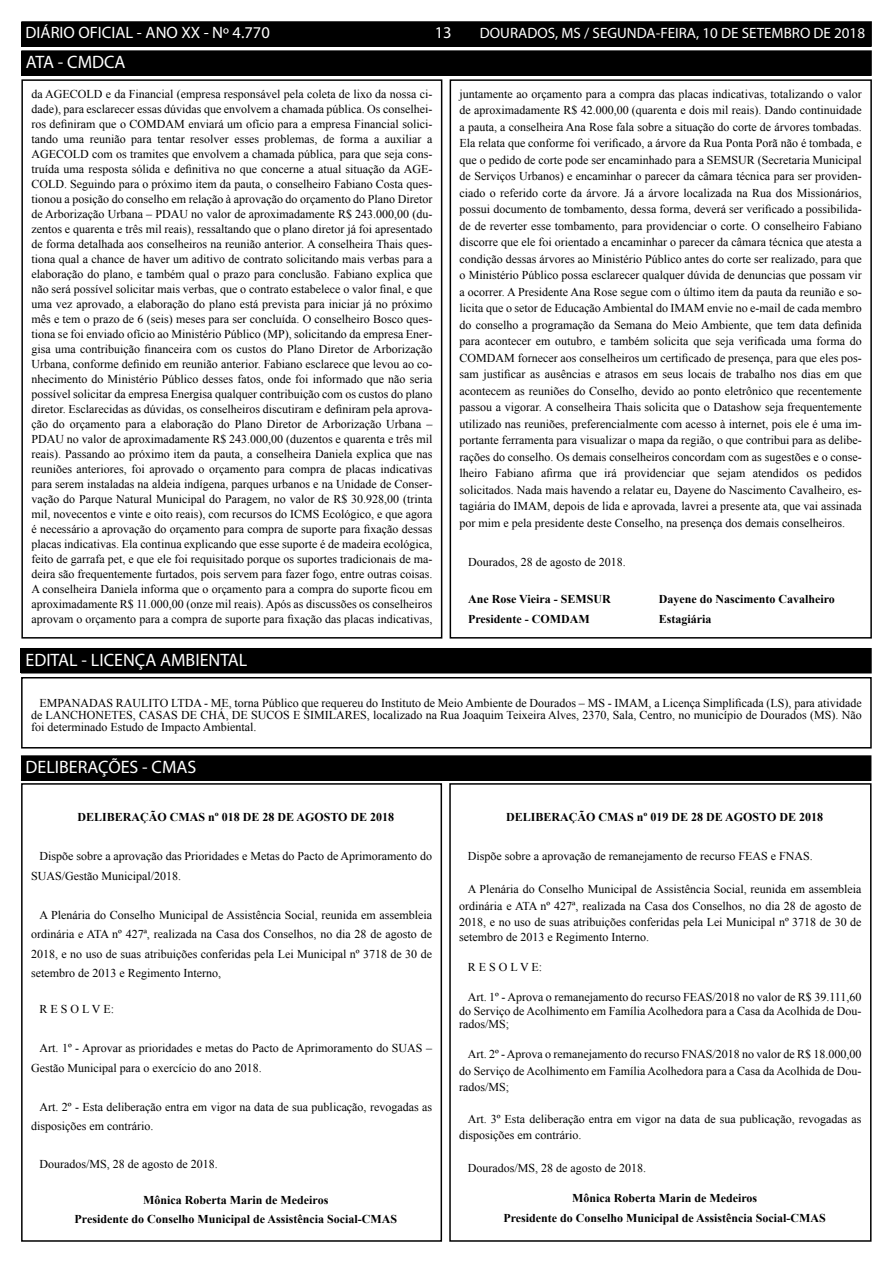
<style>
.page{position:relative;width:893px;height:1263px;background:#fff}
.page>*{position:absolute;margin:0;border:0;box-sizing:border-box;transform-origin:0 0}
.t1{font:18px "Myriad Pro";color:#fff}
.t2{font:16.5px "Myriad Pro";color:#fff}
.t3{font:15px "Myriad Pro";color:#fff}
.t4{font:12px/15px "Times New Roman";color:#000;text-align:justify}
.t5{font:700 12px/19.5px "Times New Roman";color:#000;text-align:center}
</style>
<div class="page">
<div style="left:21px;top:22px;width:850px;height:24px;background:#000"></div>
<div style="left:21px;top:21px;width:851px;height:26px;border:2px solid #000"></div>
<div style="left:21px;top:51px;width:850px;height:24px;background:#000"></div>
<div style="left:21px;top:50px;width:851px;height:26px;border:2px solid #000"></div>
<div style="left:21px;top:79px;width:421px;height:560px;border:2px solid #000"></div>
<div style="left:450px;top:79px;width:422px;height:560px;border:2px solid #000"></div>
<div style="left:21px;top:649px;width:850px;height:24px;background:#000"></div>
<div style="left:20px;top:648px;width:852px;height:25px;border:2px solid #000"></div>
<div style="left:21px;top:677px;width:851px;height:71px;border:2px solid #000"></div>
<div style="left:21px;top:756px;width:850px;height:24px;background:#000"></div>
<div style="left:20px;top:755px;width:851px;height:26px;border:2px solid #000"></div>
<div style="left:21px;top:783px;width:421px;height:459px;border:2px solid #000"></div>
<div style="left:449px;top:783px;width:422px;height:459px;border:2px solid #000"></div>
<h2 class="t2" style="left:26px;top:22px;width:246px">DIÁRIO OFICIAL - ANO XX - Nº 4.770</h2>
<h2 class="t2" style="left:435px;top:22px;width:18px">13</h2>
<p class="t3" style="left:480px;top:24px;width:387px">DOURADOS, MS / SEGUNDA-FEIRA, 10 DE SETEMBRO DE 2018</p>
<h1 class="t1" style="left:26px;top:51px;width:101px">ATA - CMDCA</h1>
<p class="t4" style="left:31px;top:86px;width:402px">da AGECOLD e da Financial (empresa responsável pela coleta de lixo da nossa ci&shy;dade), para esclarecer essas dúvidas que envolvem a chamada pública. Os conselhei&shy;ros definiram que o COMDAM enviará um ofício para a empresa Financial solici&shy;tando uma reunião para tentar resolver esses problemas, de forma a auxiliar a AGECOLD com os tramites que envolvem a chamada pública, para que seja cons&shy;truída uma resposta sólida e definitiva no que concerne a atual situação da AGE-COLD. Seguindo para o próximo item da pauta, o conselheiro Fabiano Costa ques&shy;tionou a posição do conselho em relação à aprovação do orçamento do Plano Diretor de Arborização Urbana – PDAU no valor de aproximadamente R$ 243.000,00 (du&shy;zentos e quarenta e três mil reais), ressaltando que o plano diretor já foi apresentado de forma detalhada aos conselheiros na reunião anterior. A conselheira Thais ques&shy;tiona qual a chance de haver um aditivo de contrato solicitando mais verbas para a elaboração do plano, e também qual o prazo para conclusão. Fabiano explica que não será possível solicitar mais verbas, que o contrato estabelece o valor final, e que uma vez aprovado, a elaboração do plano está prevista para iniciar já no próximo mês e tem o prazo de 6 (seis) meses para ser concluída. O conselheiro Bosco ques&shy;tiona se foi enviado ofício ao Ministério Público (MP), solicitando da empresa Ener&shy;gisa uma contribuição financeira com os custos do Plano Diretor de Arborização Urbana, conforme definido em reunião anterior. Fabiano esclarece que levou ao co&shy;nhecimento do Ministério Público desses fatos, onde foi informado que não seria possível solicitar da empresa Energisa qualquer contribuição com os custos do plano diretor. Esclarecidas as dúvidas, os conselheiros discutiram e definiram pela aprova&shy;ção do orçamento para a elaboração do Plano Diretor de Arborização Urbana – PDAU no valor de aproximadamente R$ 243.000,00 (duzentos e quarenta e três mil reais). Passando ao próximo item da pauta, a conselheira Daniela explica que nas reuniões anteriores, foi aprovado o orçamento para compra de placas indicativas para serem instaladas na aldeia indígena, parques urbanos e na Unidade de Conser&shy;vação do Parque Natural Municipal do Paragem, no valor de R$ 30.928,00 (trinta mil, novecentos e vinte e oito reais), com recursos do ICMS Ecológico, e que agora é necessário a aprovação do orçamento para compra de suporte para fixação dessas placas indicativas. Ela continua explicando que esse suporte é de madeira ecológica, feito de garrafa pet, e que ele foi requisitado porque os suportes tradicionais de ma&shy;deira são frequentemente furtados, pois servem para fazer fogo, entre outras coisas.<br>A conselheira Daniela informa que o orçamento para a compra do suporte ficou em aproximadamente R$ 11.000,00 (onze mil reais). Após as discussões os conselheiros aprovam o orçamento para a compra de suporte para fixação das placas indicativas,</p>
<p class="t4" style="left:460px;top:85px;width:404px;line-height:16.5px">juntamente ao orçamento para a compra das placas indicativas, totalizando o valor de aproximadamente R$ 42.000,00 (quarenta e dois mil reais). Dando continuidade a pauta, a conselheira Ana Rose fala sobre a situação do corte de árvores tombadas.<br>Ela relata que conforme foi verificado, a árvore da Rua Ponta Porã não é tombada, e que o pedido de corte pode ser encaminhado para a SEMSUR (Secretaria Municipal de Serviços Urbanos) e encaminhar o parecer da câmara técnica para ser providen&shy;ciado o referido corte da árvore. Já a árvore localizada na Rua dos Missionários, possui documento de tombamento, dessa forma, deverá ser verificado a possibilida&shy;de de reverter esse tombamento, para providenciar o corte. O conselheiro Fabiano discorre que ele foi orientado a encaminhar o parecer da câmara técnica que atesta a condição dessas árvores ao Ministério Público antes do corte ser realizado, para que o Ministério Público possa esclarecer qualquer dúvida de denuncias que possam vir a ocorrer. A Presidente Ana Rose segue com o último item da pauta da reunião e so&shy;licita que o setor de Educação Ambiental do IMAM envie no e-mail de cada membro do conselho a programação da Semana do Meio Ambiente, que tem data definida para acontecer em outubro, e também solicita que seja verificada uma forma do COMDAM fornecer aos conselheiros um certificado de presença, para que eles pos&shy;sam justificar as ausências e atrasos em seus locais de trabalho nos dias em que acontecem as reuniões do Conselho, devido ao ponto eletrônico que recentemente passou a vigorar. A conselheira Thais solicita que o Datashow seja frequentemente utilizado nas reuniões, preferencialmente com acesso à internet, pois ele é uma im&shy;portante ferramenta para visualizar o mapa da região, o que contribui para as delibe&shy;rações do conselho. Os demais conselheiros concordam com as sugestões e o conse&shy;lheiro Fabiano afirma que irá providenciar que sejam atendidos os pedidos solicitados. Nada mais havendo a relatar eu, Dayene do Nascimento Cavalheiro, es&shy;tagiária do IMAM, depois de lida e aprovada, lavrei a presente ata, que vai assinada por mim e pela presidente deste Conselho, na presença dos demais conselheiros.</p>
<p class="t4" style="left:468px;top:554px;width:159px">Dourados, 28 de agosto de 2018.</p>
<p class="t5" style="left:468px;top:589px;width:144px">Ane Rose Vieira - SEMSUR</p>
<p class="t5" style="left:659px;top:589px;width:178px">Dayene do Nascimento Cavalheiro</p>
<p class="t5" style="left:468px;top:609px;width:123px">Presidente - COMDAM</p>
<p class="t5" style="left:659px;top:609px;width:54px">Estagiária</p>
<h1 class="t1" style="left:25px;top:649px;width:223px">EDITAL - LICENÇA AMBIENTAL</h1>
<p class="t4" style="left:31px;top:697px;width:832px;line-height:12px;text-indent:9px">EMPANADAS RAULITO LTDA - ME, torna Público que requereu do Instituto de Meio Ambiente de Dourados – MS - IMAM, a Licença Simplificada (LS), para atividade de LANCHONETES, CASAS DE CHÁ, DE SUCOS E SIMILARES, localizado na Rua Joaquim Teixeira Alves, 2370, Sala, Centro, no município de Dourados (MS). Não foi determinado Estudo de Impacto Ambiental.</p>
<h1 class="t1" style="left:25px;top:756px;width:172px">DELIBERAÇÕES - CMAS</h1>
<p class="t5" style="left:77px;top:807px;width:318px">DELIBERAÇÃO CMAS nº 018 DE 28 DE AGOSTO DE 2018</p>
<p class="t4" style="left:31px;top:846px;width:402px;line-height:19.5px;text-indent:9px">Dispõe sobre a aprovação das Prioridades e Metas do Pacto de Aprimoramento do<br>SUAS/Gestão Municipal/2018.</p>
<p class="t4" style="left:31px;top:904px;width:402px;line-height:19.5px;text-indent:9px">A Plenária do Conselho Municipal de Assistência Social, reunida em assembleia ordinária e ATA nº 427ª, realizada na Casa dos Conselhos, no dia 28 de agosto de 2018, e no uso de suas atribuições conferidas pela Lei Municipal nº 3718 de 30 de setembro de 2013 e Regimento Interno,</p>
<p class="t4" style="left:40px;top:1001px;width:76px">R E S O L V E:</p>
<p class="t4" style="left:31px;top:1038px;width:402px;line-height:19.5px;text-indent:9px">Art. 1º - Aprovar as prioridades e metas do Pacto de Aprimoramento do SUAS –<br>Gestão Municipal para o exercício do ano 2018.</p>
<p class="t4" style="left:31px;top:1096px;width:402px;line-height:19.5px;text-indent:9px">Art. 2º - Esta deliberação entra em vigor na data de sua publicação, revogadas as disposições em contrário.</p>
<p class="t4" style="left:40px;top:1156px;width:180px">Dourados/MS, 28 de agosto de 2018.</p>
<p class="t5" style="left:75px;top:1189px;width:324px">Mônica Roberta Marin de Medeiros<br>Presidente do Conselho Municipal de Assistência Social-CMAS</p>
<p class="t5" style="left:506px;top:807px;width:318px">DELIBERAÇÃO CMAS nº 019 DE 28 DE AGOSTO DE 2018</p>
<p class="t4" style="left:468px;top:848px;width:346px">Dispõe sobre a aprovação de remanejamento de recurso FEAS e FNAS.</p>
<p class="t4" style="left:459px;top:880px;width:404px;line-height:16.5px;text-indent:9px">A Plenária do Conselho Municipal de Assistência Social, reunida em assembleia ordinária e ATA nº 427ª, realizada na Casa dos Conselhos, no dia 28 de agosto de 2018, e no uso de suas atribuições conferidas pela Lei Municipal nº 3718 de 30 de</p>
<p class="t4" style="left:459px;top:929px;width:191px">setembro de 2013 e Regimento Interno.</p>
<p class="t4" style="left:468px;top:959px;width:76px">R E S O L V E:</p>
<p class="t4" style="left:459px;top:990px;width:404px;line-height:13.5px;text-indent:9px">Art. 1º - Aprova o remanejamento do recurso FEAS/2018 no valor de R$ 39.111,60 do Serviço de Acolhimento em Família Acolhedora para a Casa da Acolhida de Dou&shy;rados/MS;</p>
<p class="t4" style="left:459px;top:1045px;width:404px;line-height:16.5px;text-indent:9px">Art. 2º - Aprova o remanejamento do recurso FNAS/2018 no valor de R$ 18.000,00 do Serviço de Acolhimento em Família Acolhedora para a Casa da Acolhida de Dou&shy;rados/MS;</p>
<p class="t4" style="left:459px;top:1110px;width:404px;line-height:16.5px;text-indent:9px">Art. 3º Esta deliberação entra em vigor na data de sua publicação, revogadas as disposições em contrário.</p>
<p class="t4" style="left:468px;top:1160px;width:180px">Dourados/MS, 28 de agosto de 2018.</p>
<p class="t5" style="left:503px;top:1188px;width:324px">Mônica Roberta Marin de Medeiros<br>Presidente do Conselho Municipal de Assistência Social-CMAS</p>
</div>
